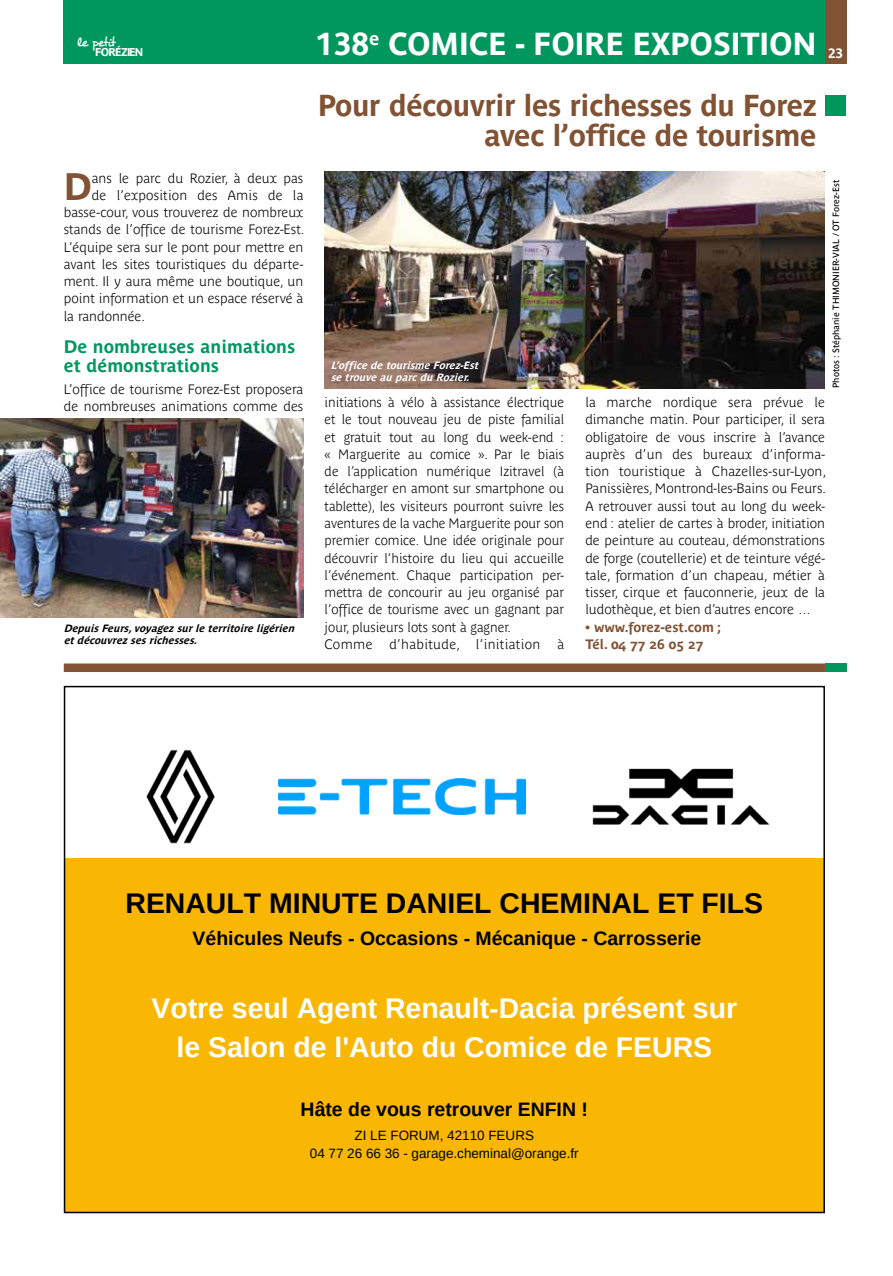
<style>
.page{position:relative;width:893px;height:1276px;background:#fff}
.page>*{position:absolute;margin:0;border:0;box-sizing:border-box;transform-origin:0 0}
.t1{font:700 37.95px "Parisine Plus";color:#815234}
.t2{font:700 31.5px "Parisine";color:#fff}
.t3{font:700 30px/30px "Parisine";letter-spacing:-.02em;color:#815234;text-align:right}
.t4{font:700 28.35px/39.3px "Arimo";color:#fff;text-align:center}
.t5{font:700 28.35px "Arimo";color:#000}
.t6{font:700 19.5px "Arimo";color:#000}
.t7{font:700 18px/19.5px "Parisine Plus";color:#00975f}
.t8{font:700 13.5px/17.2px "Parisine Plus Clair";color:#000}
.t9{font:13.5px/18px "Arimo";color:#000;text-align:center}
.t10{font:700 13.5px/17.2px "Parisine Plus";color:#815234}
.t11{font:700 13.5px "Parisine Plus Clair";letter-spacing:.025em;color:#000}
.t12{font:700 13.5px "Parisine";color:#fff}
.t13{font:13.35px "Desyrel";letter-spacing:-.06em;color:#fff}
.t14{font:700 11.25px "Parisine";letter-spacing:-.08em;color:#fff}
.t15{font:italic 700 10.5px/12px "Parisine Plus";color:#000}
.t16{font:italic 700 10.5px/12px "Parisine Plus";color:#fff}
.t17{font:9px "Parisine";color:#000}
</style>
<div class="page">
<div style="left:64px;top:0;width:761px;height:64px;background:#00975f"></div>
<div style="left:825px;top:0;width:21px;height:64px;background:#815234"></div>
<div style="left:825px;top:663px;width:21px;height:9px;background:#00975f"></div>
<div style="left:64px;top:663px;width:761px;height:9px;background:#815234"></div>
<div style="left:825px;top:95px;width:21px;height:21px;background:#00975f"></div>
<div style="left:67px;top:858px;width:755px;height:352px;background:#f9b703"></div>
<img style="left:146px;top:749px;width:69px;height:94px">
<img style="left:279px;top:778px;width:246px;height:36px">
<img style="left:592px;top:768px;width:178px;height:57px">
<img style="left:1px;top:418px;width:303px;height:199px">
<img style="left:325px;top:172px;width:500px;height:216px">
<h2 class="t2" style="left:316px;top:26px;width:502px">138<sup>e</sup> COMICE - FOIRE EXPOSITION</h2>
<p class="t13" style="left:77px;top:34px;width:41px">le petit</p>
<p class="t14" style="left:95px;top:46px;width:50px">FORÉZIEN</p>
<p class="t12" style="left:828px;top:45px;width:17px">23</p>
<h1 class="t1" style="left:64px;top:164px;width:30px">D</h1>
<p class="t8" style="left:92px;top:169px;width:213px">ans le parc du Rozier, à deux pas</p>
<p class="t8" style="left:92px;top:186px;width:213px">de l’exposition des Amis de la</p>
<p class="t8" style="left:64px;top:204px;width:241px">basse-cour, vous trouverez de nombreux</p>
<p class="t8" style="left:64px;top:221px;width:242px">stands de l’office de tourisme Forez-Est.</p>
<p class="t8" style="left:64px;top:238px;width:241px">L’équipe sera sur le pont pour mettre en</p>
<p class="t8" style="left:64px;top:255px;width:241px">avant les sites touristiques du départe-</p>
<p class="t8" style="left:64px;top:273px;width:241px">ment. Il y aura même une boutique, un</p>
<p class="t8" style="left:64px;top:290px;width:241px">point information et un espace réservé à</p>
<p class="t8" style="left:64px;top:307px;width:83px">la randonnée.</p>
<h3 class="t7" style="left:64px;top:337px;width:233px">De nombreuses animations et démonstrations</h3>
<p class="t8" style="left:64px;top:380px;width:241px">L’office de tourisme Forez-Est proposera de nombreuses animations comme des</p>
<p class="t15" style="left:64px;top:622px;width:235px">DepuisFeurs,voyagezsurleterritoireligérien etdécouvrezsesrichesses.</p>
<h3 class="t3" style="left:318px;top:90px;width:501px">Pour découvrir les richesses du Forez avec l’office de tourisme</h3>
<p class="t16" style="left:331px;top:359px;width:152px">L’officedetourismeForez-Est setrouveau parcdu Rozier.</p>
<p class="t17" style="left:831px;top:388px;width:209px;rotate:-90deg">Photos : Stéphanie THIMONIER-VIAL / OT Forez-Est</p>
<p class="t8" style="left:325px;top:394px;width:241px">initiations à vélo à assistance électrique et le tout nouveau jeu de piste familial et gratuit tout au long du week-end : « Marguerite au comice ». Par le biais de l’application numérique Izitravel (à télécharger en amont sur smartphone ou tablette), les visiteurs pourront suivre les aventures de la vache Marguerite pour son premier comice. Une idée originale pour découvrir l’histoire du lieu qui accueille l’événement. Chaque participation per&shy;mettra de concourir au jeu organisé par l’office de tourisme avec un gagnant par jour, plusieurs lots sont à gagner.<br>Comme</p>
<p class="t11" style="left:389px;top:636px;width:153px">d’habitude, l’initiation</p>
<p class="t8" style="left:557px;top:635px;width:8px">à</p>
<p class="t8" style="left:585px;top:394px;width:242px;text-align:justify">la marche nordique sera prévue le dimanche matin. Pour participer, il sera obligatoire de vous inscrire à l’avance auprès d’un des bureaux d’informa&shy;tion touristique à Chazelles-sur-Lyon, Panissières, Montrond-les-Bains ou Feurs.<br>A retrouver aussi tout au long du week&shy;end : atelier de cartes à broder, initiation de peinture au couteau, démonstrations de forge (coutellerie) et de teinture végé&shy;tale, formation d’un chapeau, métier à tisser, cirque et fauconnerie, jeux de la ludothèque, et bien d’autres encore …</p>
<p class="t10" style="left:585px;top:618px;width:137px">• www.forez-est.com ;<br>Tél. 04 77 26 05 27</p>
<h3 class="t5" style="left:125px;top:883px;width:639px">RENAULT MINUTE DANIEL CHEMINAL ET FILS</h3>
<h3 class="t6" style="left:193px;top:925px;width:510px">Véhicules Neufs - Occasions - Mécanique - Carrosserie</h3>
<h3 class="t4" style="left:151px;top:989px;width:587px">Votre seul Agent Renault-Dacia présent sur le Salon de l'Auto du Comice de FEURS</h3>
<h3 class="t6" style="left:301px;top:1096px;width:289px">Hâte de vous retrouver ENFIN !</h3>
<p class="t9" style="left:310px;top:1126px;width:270px">ZI LE FORUM, 42110 FEURS<br>04 77 26 66 36 - garage.cheminal@orange.fr</p>
</div>
